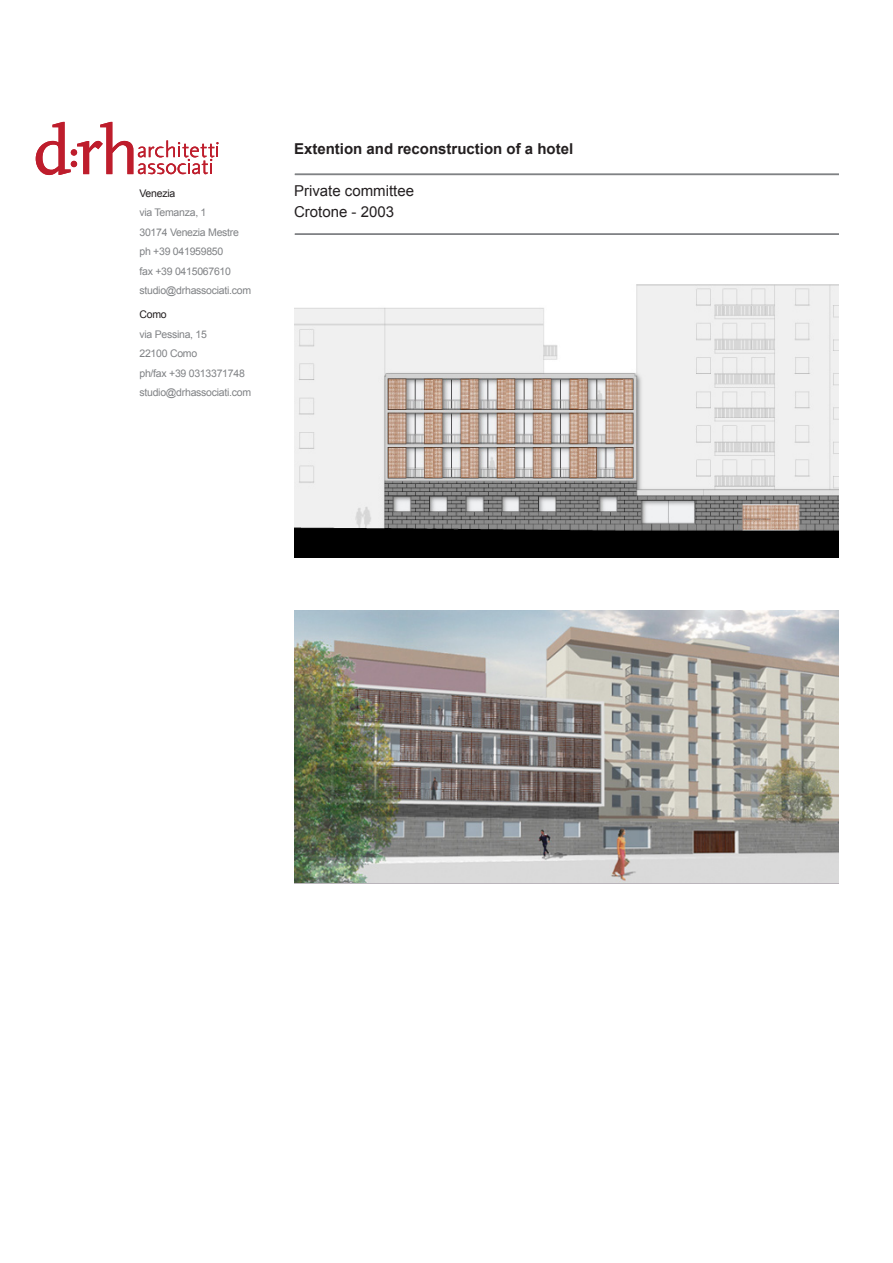
<style>
.page{position:relative;width:893px;height:1263px;background:#fff}
.page>*{position:absolute;margin:0;border:0;box-sizing:border-box;transform-origin:0 0}
.t1{font:700 15px "Arial";color:#231f20}
.t2{font:15px "Arial";color:#231f20}
.t3{font:10.5px/19.5px "Arial";letter-spacing:-.025em;color:#808285}
.t4{font:10.5px "Arial";letter-spacing:-.025em;color:#231f20}
</style>
<div class="page">
<img style="left:295px;top:611px;width:544px;height:272px">
<img style="left:295px;top:285px;width:544px;height:272px">
<hr style="left:295px;top:174px;width:544px;height:1px;background:#808285">
<hr style="left:295px;top:233px;width:544px;height:2px;background:#808285">
<svg style="left:36px;top:122px;width:183px;height:53px"></svg>
<p class="t4" style="left:139px;top:186px;width:37px">Venezia</p>
<p class="t3" style="left:139px;top:203px;width:113px">via Temanza, 1<br>30174 Venezia Mestre ph +39 041959850<br>fax +39 0415067610 studio@drhassociati.com</p>
<p class="t4" style="left:139px;top:308px;width:29px">Como</p>
<p class="t3" style="left:139px;top:325px;width:113px">via Pessina, 15<br>22100 Como<br>ph/fax +39 0313371748 studio@drhassociati.com</p>
<p class="t1" style="left:294px;top:139px;width:281px">Extention and reconstruction of a hotel</p>
<p class="t2" style="left:294px;top:181px;width:122px">Private committee</p>
<p class="t2" style="left:294px;top:202px;width:102px">Crotone - 2003</p>
</div>
